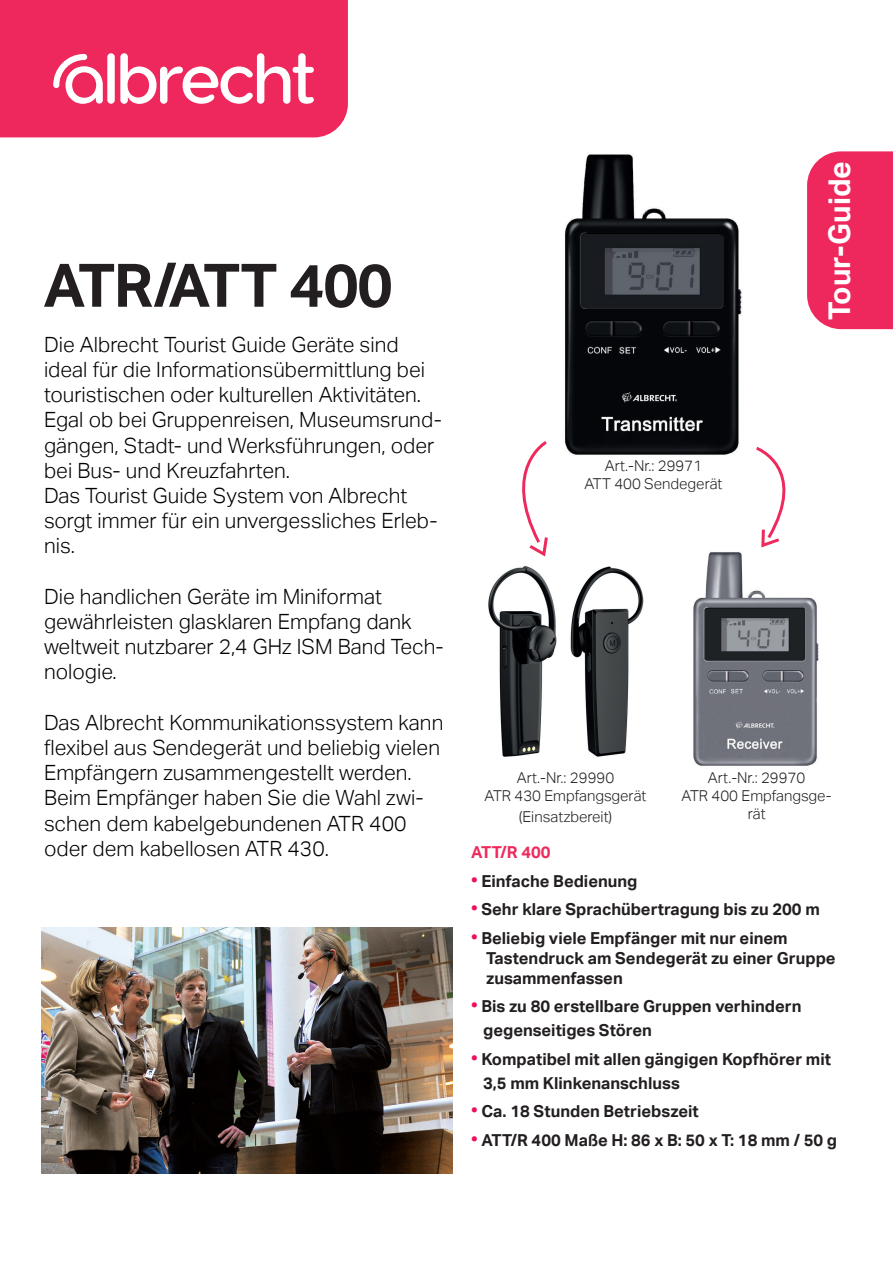
<style>
.page{position:relative;width:893px;height:1263px;background:#fff}
.page>*{position:absolute;margin:0;border:0;box-sizing:border-box;transform-origin:0 0}
.t1{font:700 60px "Aktiv Grotesk";letter-spacing:-.025em;color:#231f20}
.t2{font:700 30px "Aktiv Grotesk";color:#fff}
.t3{font:300 21px/25.2px "Aktiv Grotesk";color:#000001}
.t4{font:700 16.5px/19.8px "Aktiv Grotesk";color:#231f20}
.t5{font:700 16.5px "Aktiv Grotesk";color:#ee2a5d}
.t6{font:300 15px/18px "Aktiv Grotesk";color:#231f20;text-align:center}
.s1{font-weight:300;font-size:19.5px;color:#ee1059}
</style>
<div class="page">
<img style="left:42px;top:927px;width:410px;height:247px">
<img style="left:565px;top:154px;width:177px;height:301px">
<img style="left:693px;top:552px;width:126px;height:214px">
<img style="left:488px;top:566px;width:156px;height:191px">
<svg style="left:522px;top:441px;width:26px;height:116px"></svg>
<svg style="left:756px;top:446px;width:30px;height:102px"></svg>
<div style="left:0;top:0;width:348px;height:137px;background:#ee275c"></div>
<div style="left:107px;top:53px;width:8px;height:51px;background:#fff;border-radius:4px"></div>
<svg style="left:120px;top:53px;width:194px;height:51px"></svg>
<svg style="left:53px;top:54px;width:50px;height:50px"></svg>
<div style="left:807px;top:151px;width:86px;height:178px;background:#ee275c"></div>
<h1 class="t1" style="left:43px;top:251px;width:351px">ATR/ATT 400</h1>
<p class="t3" style="left:44px;top:332px;width:400px">Die Albrecht Tourist Guide Geräte sind ideal für die Informationsübermittlung bei touristischen oder kulturellen Aktivitäten.<br>Egal ob bei Gruppenreisen, Museumsrund&shy;gängen, Stadt- und Werksführungen, oder bei Bus- und Kreuzfahrten.<br>Das Tourist Guide System von Albrecht sorgt immer für ein unvergessliches Erleb&shy;nis.</p>
<p class="t3" style="left:44px;top:584px;width:401px">Die handlichen Geräte im Miniformat gewährleisten glasklaren Empfang dank weltweit nutzbarer 2,4 GHz ISM Band Tech&shy;nologie.</p>
<p class="t3" style="left:44px;top:710px;width:401px">Das Albrecht Kommunikationssystem kann flexibel aus Sendegerät und beliebig vielen Empfängern zusammengestellt werden.<br>Beim Empfänger haben Sie die Wahl zwi&shy;schen dem kabelgebundenen ATR 400 oder dem kabellosen ATR 430.</p>
<p class="t6" style="left:584px;top:457px;width:140px">Art.-Nr.: 29971<br>ATT 400 Sendegerät</p>
<h2 class="t2" style="left:822px;top:320px;width:160px;rotate:-90deg">Tour-Guide</h2>
<p class="t6" style="left:485px;top:768px;width:163px">Art.-Nr.: 29990<br>ATR 430 Empfangsgerät</p>
<p class="t6" style="left:519px;top:808px;width:95px">(Einsatzbereit)</p>
<p class="t6" style="left:682px;top:768px;width:152px">Art.-Nr.: 29970<br>ATR 400 Empfangsge&shy;rät</p>
<p class="t5" style="left:471px;top:843px;width:81px">ATT/R 400</p>
<p class="t4" style="left:471px;top:871px;width:168px"><span class="s1">•</span> Einfache Bedienung</p>
<p class="t4" style="left:471px;top:900px;width:350px"><span class="s1">•</span> Sehr klare Sprachübertragung bis zu 200 m</p>
<p class="t4" style="left:486px;top:928px;width:351px;text-indent:-15px"><span class="s1">•</span> Beliebig viele Empfänger mit nur einem<br>Tastendruck am Sendegerät zu einer Gruppe zusammenfassen</p>
<p class="t4" style="left:483px;top:994px;width:320px;line-height:24px;text-indent:-12px"><span class="s1">•</span> Bis zu 80 erstellbare Gruppen verhindern gegenseitiges Stören</p>
<p class="t4" style="left:483px;top:1047px;width:349px;line-height:24px;text-indent:-12px"><span class="s1">•</span> Kompatibel mit allen gängigen Kopfhörer mit<br>3,5 mm Klinkenanschluss</p>
<p class="t4" style="left:471px;top:1101px;width:229px"><span class="s1">•</span> Ca. 18 Stunden Betriebszeit</p>
<p class="t4" style="left:471px;top:1130px;width:368px"><span class="s1">•</span> ATT/R 400 Maße H: 86 x B: 50 x T: 18 mm / 50 g</p>
</div>
